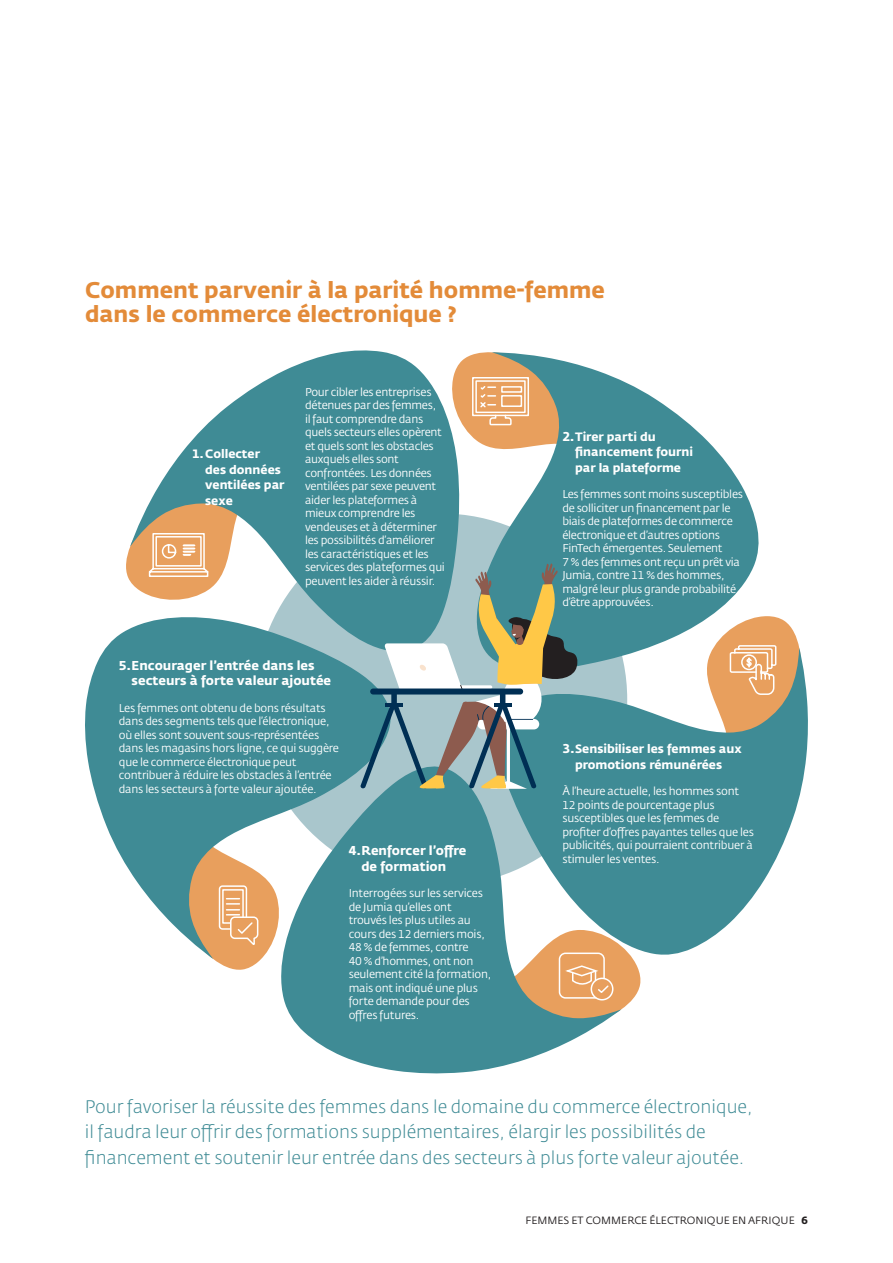
<style>
.page{position:relative;width:893px;height:1263px;background:#fff}
.page>*{position:absolute;margin:0;border:0;box-sizing:border-box;transform-origin:0 0}
.t1{font:700 22.5px/24px "Fedra Sans Std";color:#e38b39}
.t2{font:300 18px/25.5px "Fedra Sans Std";color:#3f8b95}
.t3{font:700 12.75px/15.8px "Fedra Sans Std";color:#fff;text-align:center}
.t4{font:700 12px/15.8px "Fedra Sans Std";color:#fff}
.t5{font:11.25px/13.5px "Fedra Sans Std";letter-spacing:-.025em;color:#fff}
.t6{font:10.5px "Fedra Sans Std";color:#231f20}
.s1{font-size:12.75px}
.s2{font-weight:700}
</style>
<div class="page">
<svg style="left:165px;top:350px;width:295px;height:264px;fill:#3f8b95"></svg>
<svg style="left:469px;top:370px;width:290px;height:278px;fill:#3f8b95"></svg>
<svg style="left:578px;top:648px;width:230px;height:307px;fill:#3f8b95"></svg>
<svg style="left:281px;top:760px;width:340px;height:314px;fill:#3f8b95"></svg>
<svg style="left:85px;top:614px;width:310px;height:345px;fill:#3f8b95"></svg>
<svg style="left:692px;top:616px;width:110px;height:160px"></svg>
<svg style="left:360px;top:563px;width:218px;height:226px"></svg>
<svg style="left:126px;top:476px;width:150px;height:127px"></svg>
<svg style="left:448px;top:350px;width:148px;height:122px"></svg>
<div style="left:501px;top:395px;width:21px;height:12px;border:2px solid #fff"></div>
<div style="left:501px;top:386px;width:21px;height:7px;border:2px solid #fff"></div>
<svg style="left:167px;top:802px;width:116px;height:170px"></svg>
<svg style="left:468px;top:930px;width:173px;height:101px"></svg>
<h1 class="t1" style="left:85px;top:278px;width:521px">Comment parvenir à la parité homme-femme dans le commerce électronique ?</h1>
<p class="t4" style="left:205px;top:446px;width:81px;text-indent:-13px">1.Collecter<br>des données ventilées par sexe</p>
<p class="t5" style="left:305px;top:385px;width:141px">Pour cibler les entreprises détenues par des femmes,<br>il faut comprendre dans quels secteurs elles opèrent et quels sont les obstacles auxquels elles sont confrontées. Les données ventilées par sexe peuvent aider les plateformes à mieux comprendre les vendeuses et à déterminer les possibilités d’améliorer les caractéristiques et les services des plateformes qui peuvent les aider à réussir.</p>
<p class="t3" style="left:132px;top:657px;width:201px;text-align:left;text-indent:-13px">5.Encourager l’entrée dans les secteurs à forte valeur ajoutée</p>
<p class="t5" style="left:119px;top:701px;width:222px">Les femmes ont obtenu de bons résultats dans des segments tels que l’électronique, où elles sont souvent sous‑représentées dans les magasins hors ligne, ce qui suggère que le commerce électronique peut contribuer à réduire les obstacles à l’entrée dans les secteurs à forte valeur ajoutée.</p>
<p class="t3" style="left:349px;top:843px;width:119px">4.Renforcer l’offre de formation</p>
<p class="t5" style="left:349px;top:887px;width:144px">Interrogées sur les services de Jumia qu’elles ont trouvés les plus utiles au cours des 12 derniers mois,<br>48 % de femmes, contre<br>40 % d’hommes, ont non seulement cité la formation, mais ont indiqué une plus forte demande pour des offres futures.</p>
<p class="t4" style="left:575px;top:428px;width:119px;text-indent:-13px"><span class="s1">2.</span>Tirer parti du financement fourni par la plateforme</p>
<p class="t5" style="left:562px;top:488px;width:182px">Les femmes sont moins susceptibles de solliciter un financement par le biais de plateformes de commerce électronique et d’autres options<br>FinTech émergentes. Seulement<br>7 % des femmes ont reçu un prêt via<br>Jumia, contre 11 % des hommes, malgré leur plus grande probabilité d’être approuvées.</p>
<p class="t4" style="left:562px;top:741px;width:181px;text-align:center"><span class="s1">3.</span>Sensibiliser les femmes aux promotions rémunérées</p>
<p class="t5" style="left:562px;top:784px;width:193px">À l’heure actuelle, les hommes sont 12 points de pourcentage plus susceptibles que les femmes de profiter d’offres payantes telles que les publicités, qui pourraient contribuer à stimuler les ventes.</p>
<p class="t2" style="left:85px;top:1094px;width:669px">Pour favoriser la réussite des femmes dans le domaine du commerce électronique, il faudra leur offrir des formations supplémentaires, élargir les possibilités de financement et soutenir leur entrée dans des secteurs à plus forte valeur ajoutée.</p>
<p class="t6" style="left:525px;top:1214px;width:284px">FEMMES ET COMMERCE ÉLECTRONIQUE EN AFRIQUE <span class="s2">6</span></p>
</div>
